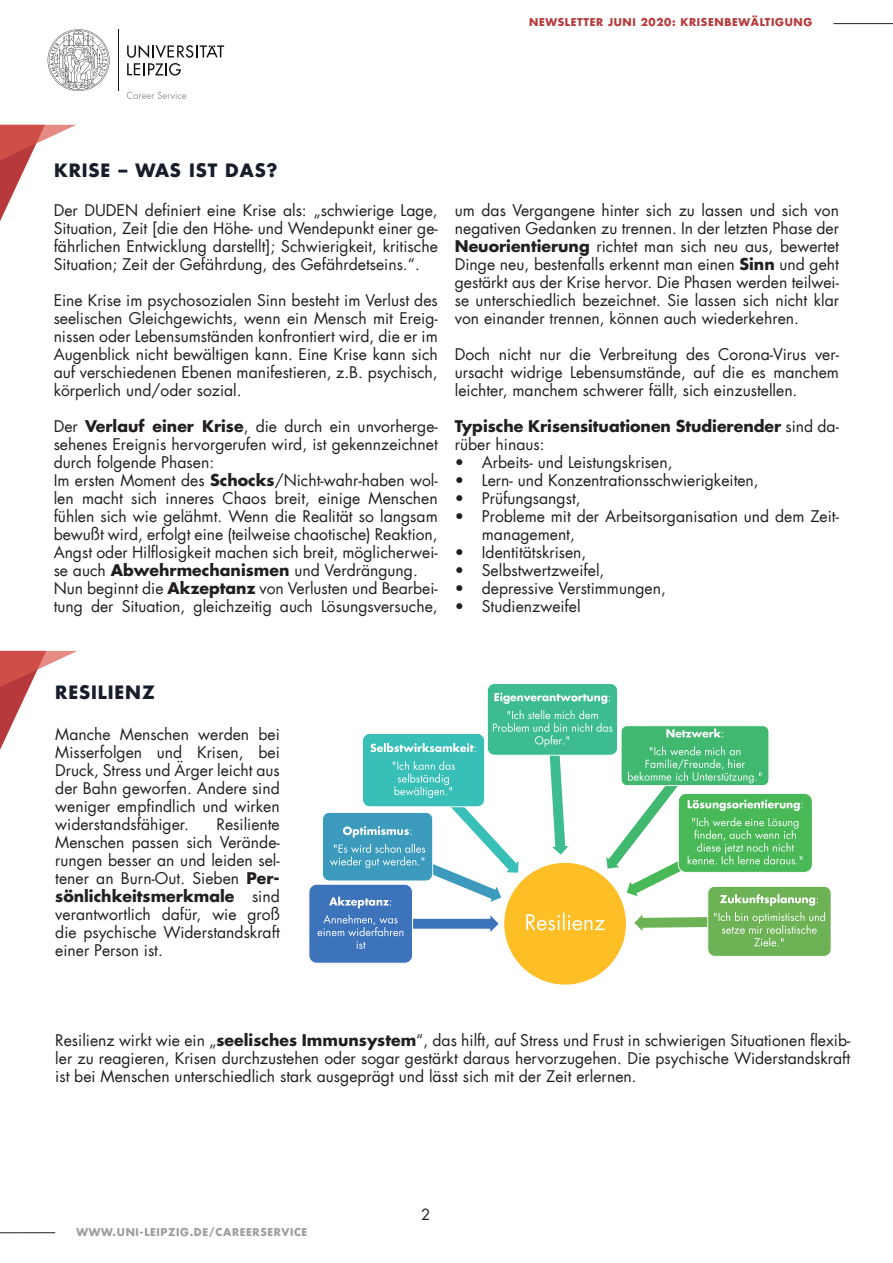
<style>
.page{position:relative;width:893px;height:1263px;background:#fff}
.page>*{position:absolute;margin:0;border:0;box-sizing:border-box;transform-origin:0 0}
.t1{font:700 18px "Futura";letter-spacing:.05em;color:#171d2a}
.t2{font:15.75px/18px "Futura";color:#231f20;text-align:justify}
.t3{font:700 15.75px/18px "Futura";color:#231f20}
.t4{font:15px "Futura";color:#231f20}
.t5{font:700 10.5px "Futura";letter-spacing:.06em;color:#b7393b}
.t6{font:700 10.5px "Futura";letter-spacing:.06em;color:#9f9da4}
.s1{font-weight:700}
.s2{font-weight:400}
</style>
<div class="page">
<svg style="left:127px;top:92px;width:59px;height:7px"></svg>
<svg style="left:127px;top:45px;width:97px;height:31px"></svg>
<hr style="left:118px;top:29px;width:1px;height:62px;background:#111416">
<svg style="left:48px;top:29px;width:61px;height:62px"></svg>
<hr style="left:833px;top:23px;width:60px;height:1px;background:#231f20">
<hr style="left:0;top:1232px;width:55px;height:1px;background:#231f20">
<svg style="left:0;top:125px;width:76px;height:96px"></svg>
<svg style="left:0;top:651px;width:77px;height:99px"></svg>
<svg style="left:309px;top:683px;width:522px;height:302px"></svg>
<p class="t5" style="left:529px;top:16px;width:284px">NEWSLETTER JUNI 2020: KRISENBEWÄLTIGUNG</p>
<p class="t1" style="left:54px;top:158px;width:225px">KRISE – WAS IST DAS?</p>
<p class="t2" style="left:54px;top:201px;width:386px">Der DUDEN definiert eine Krise als: „schwierige Lage, Situation, Zeit [die den Höhe- und Wendepunkt einer ge&shy;fährlichen Entwicklung darstellt]; Schwierigkeit, kritische Situation; Zeit der Gefährdung, des Gefährdetseins.“.</p>
<p class="t2" style="left:54px;top:291px;width:386px">Eine Krise im psychosozialen Sinn besteht im Verlust des seelischen Gleichgewichts, wenn ein Mensch mit Ereig&shy;nissen oder Lebensumständen konfrontiert wird, die er im Augenblick nicht bewältigen kann. Eine Krise kann sich auf verschiedenen Ebenen manifestieren, z.B. psychisch, körperlich und/oder sozial.</p>
<p class="t2" style="left:54px;top:417px;width:386px;text-align:left">Der <span class="s1">Verlauf einer Krise</span>, die durch ein unvorherge&shy;sehenes Ereignis hervorgerufen wird, ist gekennzeichnet durch folgende Phasen:<br>Im ersten Moment des <span class="s1">Schocks</span>/Nicht-wahr-haben wol&shy;len macht sich inneres Chaos breit, einige Menschen fühlen sich wie gelähmt. Wenn die Realität so langsam bewußt wird, erfolgt eine (teilweise chaotische) Reaktion, Angst oder Hilflosigkeit machen sich breit, möglicherwei&shy;se auch <span class="s1">Abwehrmechanismen</span> und Verdrängung.<br>Nun beginnt die <span class="s1">Akzeptanz</span> von Verlusten und Bearbei&shy;tung der Situation, gleichzeitig auch Lösungsversuche,</p>
<p class="t2" style="left:455px;top:201px;width:386px">um das Vergangene hinter sich zu lassen und sich von negativen Gedanken zu trennen. In der letzten Phase der <span class="s1">Neuorientierung</span> richtet man sich neu aus, bewertet Dinge neu, bestenfalls erkennt man einen <span class="s1">Sinn</span> und geht gestärkt aus der Krise hervor. Die Phasen werden teilwei&shy;se unterschiedlich bezeichnet. Sie lassen sich nicht klar von einander trennen, können auch wiederkehren.</p>
<p class="t2" style="left:455px;top:345px;width:386px">Doch nicht nur die Verbreitung des Corona-Virus ver&shy;ursacht widrige Lebensumstände, auf die es manchem leichter, manchem schwerer fällt, sich einzustellen.</p>
<p class="t3" style="left:455px;top:417px;width:386px">Typische Krisensituationen Studierender <span class="s2">sind da&shy;rüber hinaus:</span></p>
<p class="t2" style="left:455px;top:453px;width:219px">• Arbeits- und Leistungskrisen,</p>
<p class="t2" style="left:455px;top:471px;width:305px">• Lern- und Konzentrationsschwierigkeiten,</p>
<p class="t2" style="left:455px;top:489px;width:127px">• Prüfungsangst,</p>
<p class="t2" style="left:482px;top:507px;width:359px;text-indent:-27px">• Probleme mit der Arbeitsorganisation und dem Zeit&shy;management,</p>
<p class="t2" style="left:455px;top:543px;width:133px">• Identitätskrisen,</p>
<p class="t2" style="left:455px;top:561px;width:151px">• Selbstwertzweifel,</p>
<p class="t2" style="left:455px;top:579px;width:213px">• depressive Verstimmungen,</p>
<p class="t2" style="left:455px;top:597px;width:127px">• Studienzweifel</p>
<p class="t1" style="left:55px;top:680px;width:101px">RESILIENZ</p>
<p class="t2" style="left:55px;top:725px;width:226px">Manche Menschen werden bei Misserfolgen und Krisen, bei Druck, Stress und Ärger leicht aus der Bahn geworfen. Andere sind weniger empfindlich und wirken widerstandsfähiger.</p>
<p class="t2" style="left:55px;top:815px;width:226px;text-indent:161px">Resiliente Menschen passen sich Verände&shy;rungen besser an und leiden sel&shy;tener an Burn-Out. Sieben <span class="s1">Per&shy;sönlichkeitsmerkmale</span> sind verantwortlich dafür, wie groß die psychische Widerstandskraft einer Person ist.</p>
<p class="t2" style="left:55px;top:1031px;width:797px">Resilienz wirkt wie ein „<span class="s1">seelisches Immunsystem</span>“, das hilft, auf Stress und Frust in schwierigen Situationen flexib&shy;ler zu reagieren, Krisen durchzustehen oder sogar gestärkt daraus hervorzugehen. Die psychische Widerstandskraft ist bei Menschen unterschiedlich stark ausgeprägt und lässt sich mit der Zeit erlernen.</p>
<p class="t6" style="left:77px;top:1224px;width:232px">WWW.UNI-LEIPZIG.DE/CAREERSERVICE</p>
<p class="t4" style="left:421px;top:1205px;width:11px">2</p>
</div>
